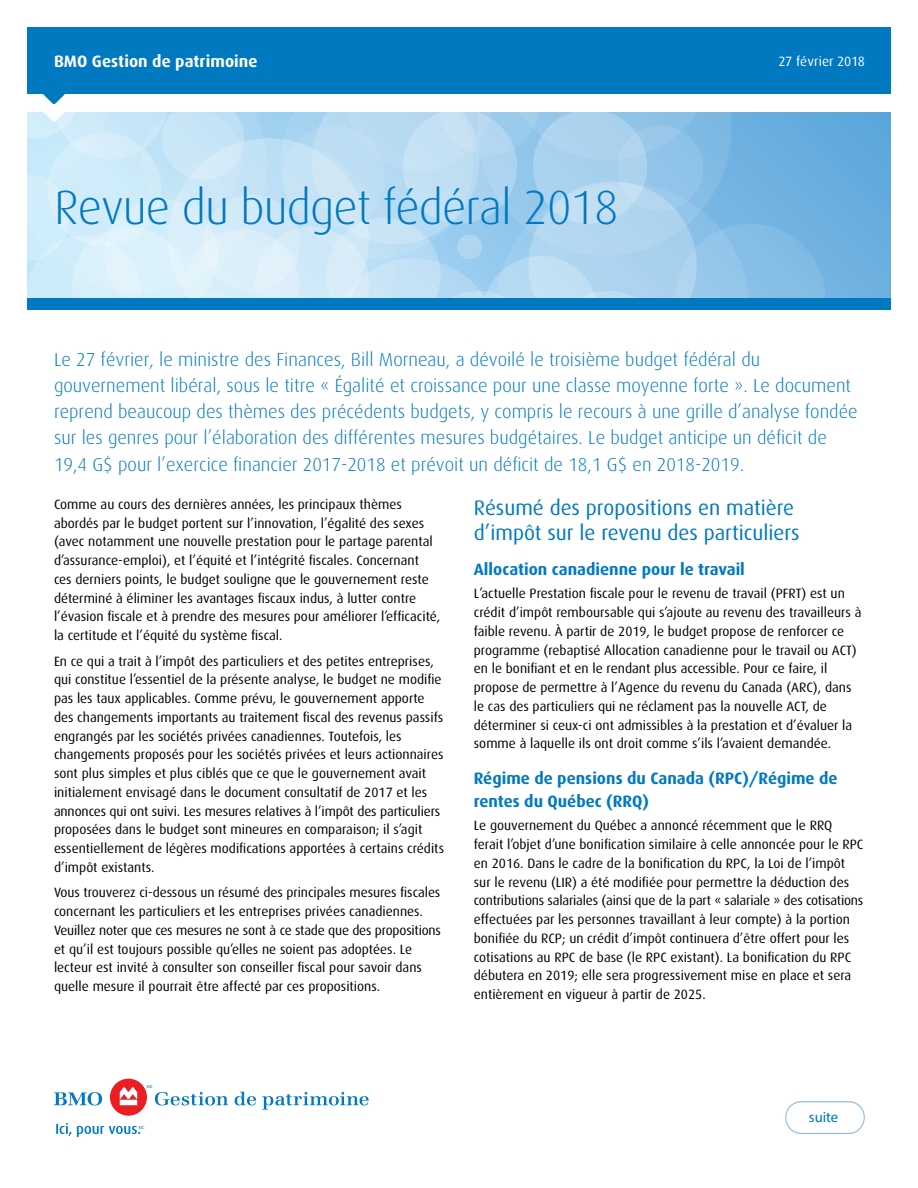
<style>
.page{position:relative;width:918px;height:1188px;background:#fff}
.page>*{position:absolute;margin:0;border:0;box-sizing:border-box;transform-origin:0 0}
.t1{font:300 48px "Dax";letter-spacing:-.02em;color:#0079c1}
.t2{font:21px/25.5px "Dax";color:#0079c1}
.t3{font:300 18.75px/26.2px "Dax";color:#0079c1}
.t4{font:700 16.5px/22.5px "Dax";color:#0079c1}
.t5{font:700 16.5px "Dax";letter-spacing:.005em;color:#fff}
.t6{font:500 14.85px "Dax";letter-spacing:-.01em;color:#0079c1}
.t7{font:13.5px/18.8px "Dax";color:#000}
.t8{font:13.5px "Dax";color:#fff}
</style>
<div class="page">
<svg style="left:825px;top:112px;width:66px;height:186px;background:#67acdf"></svg>
<div style="left:27px;top:298px;width:864px;height:12px;background:#0079c1"></div>
<div style="left:110px;top:1079px;width:37px;height:37px;background:#ed1d24;border-radius:50%"></div>
<svg style="left:120px;top:1087px;width:17px;height:18px"></svg>
<svg style="left:54px;top:1092px;width:48px;height:13px"></svg>
<svg style="left:235px;top:1092px;width:21px;height:13px"></svg>
<svg style="left:262px;top:1092px;width:107px;height:18px"></svg>
<svg style="left:147px;top:1085px;width:81px;height:20px"></svg>
<svg style="left:56px;top:1123px;width:88px;height:14px"></svg>
<svg style="left:785px;top:1101px;width:80px;height:33px"></svg>
<div style="left:27px;top:27px;width:864px;height:67px;background:#0079c1"></div>
<svg style="left:27px;top:94px;width:798px;height:204px;background:#badcf2"></svg>
<p class="t5" style="left:54px;top:52px;width:205px">BMO Gestion de patrimoine</p>
<p class="t8" style="left:778px;top:54px;width:88px">27 février 2018</p>
<h1 class="t1" style="left:54px;top:181px;width:566px">Revue du budget fédéral 2018</h1>
<p class="t3" style="left:54px;top:346px;width:805px">Le 27 février, le ministre des Finances, Bill Morneau, a dévoilé le troisième budget fédéral du gouvernement libéral, sous le titre « Égalité et croissance pour une classe moyenne forte ». Le document reprend beaucoup des thèmes des précédents budgets, y compris le recours à une grille d’analyse fondée sur les genres pour l’élaboration des différentes mesures budgétaires. Le budget anticipe un déficit de 19,4 G$ pour l’exercice financier 2017-2018 et prévoit un déficit de 18,1 G$ en 2018-2019.</p>
<p class="t7" style="left:54px;top:495px;width:388px">Comme au cours des dernières années, les principaux thèmes abordés par le budget portent sur l’innovation, l’égalité des sexes (avec notamment une nouvelle prestation pour le partage parental d’assurance-emploi), et l’équité et l’intégrité fiscales. Concernant<br>ces derniers points, le budget souligne que le gouvernement reste déterminé à éliminer les avantages fiscaux indus, à lutter contre l’évasion fiscale et à prendre des mesures pour améliorer l’efficacité, la certitude et l’équité du système fiscal.</p>
<p class="t7" style="left:54px;top:652px;width:392px">En ce qui a trait à l’impôt des particuliers et des petites entreprises, qui constitue l’essentiel de la présente analyse, le budget ne modifie pas les taux applicables. Comme prévu, le gouvernement apporte des changements importants au traitement fiscal des revenus passifs engrangés par les sociétés privées canadiennes. Toutefois, les changements proposés pour les sociétés privées et leurs actionnaires sont plus simples et plus ciblés que ce que le gouvernement avait initialement envisagé dans le document consultatif de 2017 et les annonces qui ont suivi. Les mesures relatives à l’impôt des particuliers proposées dans le budget sont mineures en comparaison; il s’agit essentiellement de légères modifications apportées à certains crédits d’impôt existants.</p>
<p class="t7" style="left:54px;top:883px;width:389px">Vous trouverez ci-dessous un résumé des principales mesures fiscales concernant les particuliers et les entreprises privées canadiennes.<br>Veuillez noter que ces mesures ne sont à ce stade que des propositions et qu’il est toujours possible qu’elles ne soient pas adoptées. Le lecteur est invité à consulter son conseiller fiscal pour savoir dans quelle mesure il pourrait être affecté par ces propositions.</p>
<h2 class="t2" style="left:474px;top:495px;width:327px">Résumé des propositions en matière d’impôt sur le revenu des particuliers</h2>
<p class="t4" style="left:474px;top:558px;width:273px">Allocation canadienne pour le travail</p>
<p class="t7" style="left:474px;top:585px;width:389px">L’actuelle Prestation fiscale pour le revenu de travail (PFRT) est un crédit d’impôt remboursable qui s’ajoute au revenu des travailleurs à faible revenu. À partir de 2019, le budget propose de renforcer ce programme (rebaptisé Allocation canadienne pour le travail ou ACT) en le bonifiant et en le rendant plus accessible. Pour ce faire, il propose de permettre à l’Agence du revenu du Canada (ARC), dans le cas des particuliers qui ne réclament pas la nouvelle ACT, de déterminer si ceux-ci ont admissibles à la prestation et d’évaluer la somme à laquelle ils ont droit comme s’ils l’avaient demandée.</p>
<p class="t4" style="left:474px;top:768px;width:365px">Régime de pensions du Canada (RPC)/Régime de rentes du Québec (RRQ)</p>
<p class="t7" style="left:474px;top:816px;width:391px">Le gouvernement du Québec a annoncé récemment que le RRQ ferait l’objet d’une bonification similaire à celle annoncée pour le RPC en 2016. Dans le cadre de la bonification du RPC, la Loi de l’impôt sur le revenu (LIR) a été modifiée pour permettre la déduction des contributions salariales (ainsi que de la part « salariale » des cotisations effectuées par les personnes travaillant à leur compte) à la portion bonifiée du RCP; un crédit d’impôt continuera d’être offert pour les cotisations au RPC de base (le RPC existant). La bonification du RPC débutera en 2019; elle sera progressivement mise en place et sera entièrement en vigueur à partir de 2025.</p>
<p class="t6" style="left:809px;top:1108px;width:31px">suite</p>
</div>
